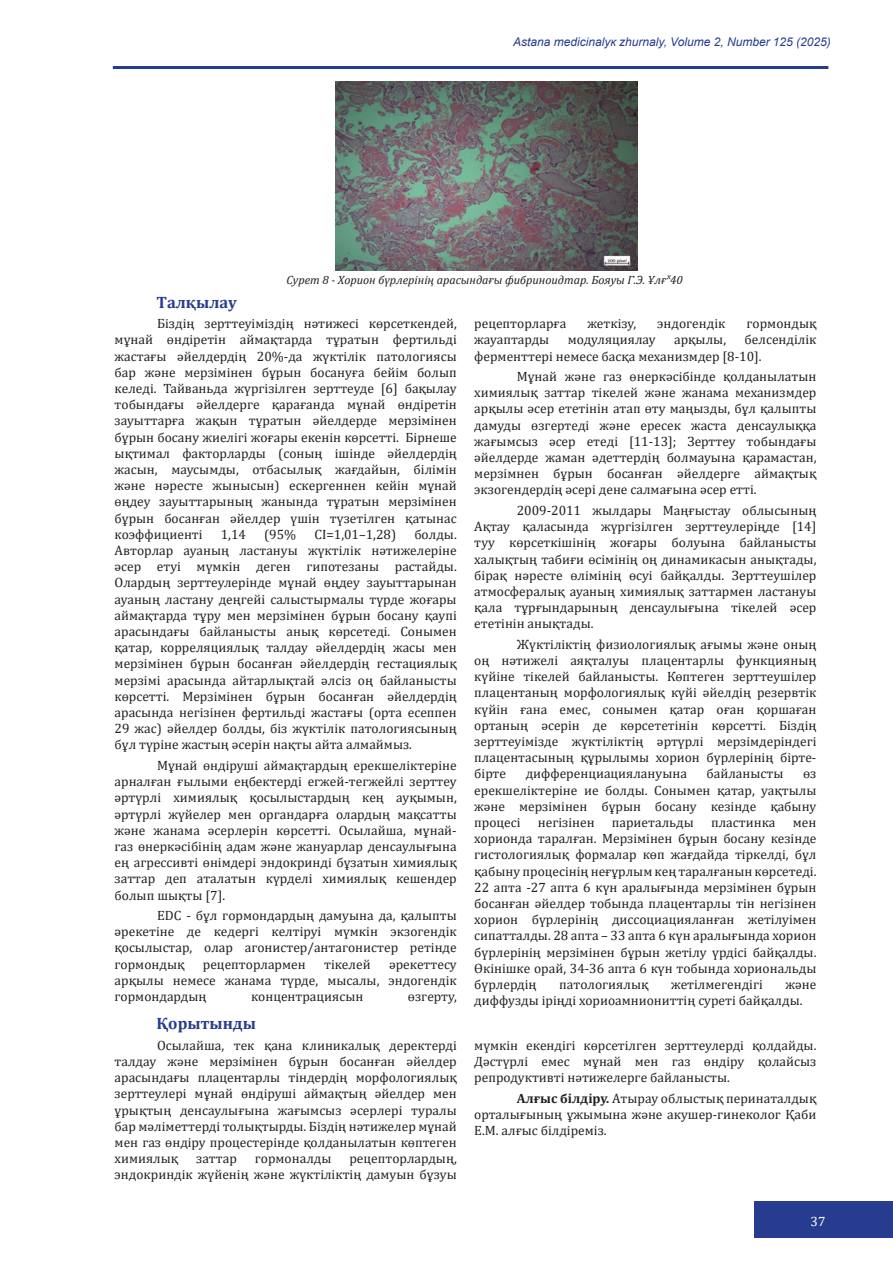
<style>
.page{position:relative;width:893px;height:1263px;background:#fff}
.page>*{position:absolute;margin:0;border:0;box-sizing:border-box;transform-origin:0 0}
.Литература{font:700 16.5px "Cambria";color:#273c8e}
.t1{font:13.5px/16.2px "Cambria";color:#231f20;text-align:justify}
.t2{font:13.5px "Cambria";color:#fff}
.Название_рисунка{font:italic 12px "Cambria";color:#231f20}
.t3{font:italic 12px "Arial";color:#273c8e}
.s1{font-weight:700}
</style>
<div class="page">
<div style="left:754px;top:1202px;width:139px;height:36px;background:#273c8e"></div>
<hr style="left:113px;top:66px;width:715px;height:3px;background:#273c8e">
<img style="left:336px;top:81px;width:302px;height:189px">
<p class="t3" style="left:513px;top:34px;width:319px">Astana medicinalyк zhurnaly, Volume 2, Number 125 (2025)</p>
<p class="Название_рисунка" style="left:286px;top:271px;width:398px">Сурет 8 - Хорион бүрлерінің арасындағы фибриноидтар. Бояуы Г.Э. Ұлғˣ40</p>
<p class="Литература" style="left:156px;top:290px;width:82px">Талқылау</p>
<p class="t1" style="left:115px;top:315px;width:344px;text-indent:43px">Біздің зерттеуіміздің нәтижесі көрсеткендей, мұнай өндіретін аймақтарда тұратын фертильді жастағы әйелдердің 20%-да жүктілік патологиясы бар және мерзімінен бұрын босануға бейім болып келеді. Тайваньда жүргізілген зерттеуде [6] бақылау тобындағы әйелдерге қарағанда мұнай өндіретін зауыттарға жақын тұратын әйелдерде мерзімінен бұрын босану жиелігі жоғары екенін көрсетті. Бірнеше ықтимал факторларды (соның ішінде әйелдердің жасын, маусымды, отбасылық жағдайын, білімін және нәресте жынысын) ескергеннен кейін мұнай өңдеу зауыттарының жанында тұратын мерзімінен бұрын босанған әйелдер үшін түзетілген қатынас коэффициенті</p>
<p class="t1" style="left:221px;top:526px;width:27px">1,14</p>
<p class="t1" style="left:264px;top:526px;width:34px">(95%</p>
<p class="t1" style="left:314px;top:526px;width:83px">CI=1,01–1,28)</p>
<p class="t1" style="left:115px;top:526px;width:344px;text-indent:300px">болды.<br>Авторлар ауаның ластануы жүктілік нәтижелеріне әсер етуі мүмкін деген гипотезаны растайды.<br>Олардың зерттеулерінде мұнай өңдеу зауыттарынан ауаның ластану деңгейі салыстырмалы түрде жоғары аймақтарда тұру мен мерзімінен бұрын босану қаупі арасындағы байланысты анық көрсетеді. Сонымен қатар, корреляциялық талдау әйелдердің жасы мен мерзімінен бұрын босанған әйелдердің гестациялық мерзімі арасында айтарлықтай әлсіз оң байланысты көрсетті. Мерзімінен бұрын босанған әйелдердің арасында негізінен фертильді жастағы (орта есеппен 29 жас) әйелдер болды, біз жүктілік патологиясының бұл түріне жастың әсерін нақты айта алмаймыз.</p>
<p class="t1" style="left:115px;top:757px;width:344px;text-indent:43px">Мұнай өндіруші аймақтардың ерекшеліктеріне арналған ғылыми еңбектерді егжей-тегжейлі зерттеу әртүрлі химиялық қосылыстардың кең ауқымын, әртүрлі жүйелер мен органдарға олардың мақсатты және жанама әсерлерін көрсетті. Осылайша, мұнай&shy;газ өнеркәсібінің адам және жануарлар денсаулығына ең агрессивті өнімдері эндокринді бұзатын химиялық заттар деп аталатын күрделі химиялық кешендер болып шықты [7].</p>
<p class="t1" style="left:115px;top:907px;width:344px;text-indent:43px">EDC - бұл гормондардың дамуына да, қалыпты әрекетіне де кедергі келтіруі мүмкін экзогендік қосылыстар, олар агонистер/антагонистер ретінде гормондық</p>
<p class="t1" style="left:203px;top:956px;width:104px">рецепторлармен</p>
<p class="t1" style="left:324px;top:956px;width:48px">тікелей</p>
<p class="t1" style="left:115px;top:956px;width:344px;text-indent:274px">әрекеттесу арқылы немесе жанама түрде, мысалы, эндогендік гормондардың</p>
<p class="t1" style="left:251px;top:988px;width:114px">концентрациясын</p>
<p class="t1" style="left:408px;top:988px;width:50px">өзгерту,</p>
<p class="Литература" style="left:156px;top:1012px;width:101px">Қорытынды</p>
<p class="t1" style="left:115px;top:1037px;width:344px;text-indent:43px">Осылайша, тек қана клиникалық деректерді талдау және мерзімінен бұрын босанған әйелдер арасындағы плацентарлы тіндердің морфологиялық зерттеулері мұнай өндіруші аймақтың әйелдер мен ұрықтың денсаулығына жағымсыз әсерлері туралы бар мәліметтерді толықтырды. Біздің нәтижелер мұнай мен газ өндіру процестерінде қолданылатын көптеген химиялық</p>
<p class="t1" style="left:115px;top:1150px;width:344px;text-align:right">рецепторлардың,<br>эндокриндік жүйенің және жүктіліктің дамуын бұзуы</p>
<p class="t1" style="left:196px;top:1150px;width:42px">заттар</p>
<p class="t1" style="left:255px;top:1150px;width:78px">гормоналды</p>
<p class="t1" style="left:474px;top:315px;width:93px">рецепторларға</p>
<p class="t1" style="left:587px;top:315px;width:50px">жеткізу,</p>
<p class="t1" style="left:657px;top:315px;width:70px">эндогендік</p>
<p class="t1" style="left:746px;top:315px;width:71px">гормондық</p>
<p class="t1" style="left:474px;top:332px;width:77px">жауаптарды</p>
<p class="t1" style="left:568px;top:332px;width:89px">модуляциялау</p>
<p class="t1" style="left:674px;top:332px;width:53px">арқылы,</p>
<p class="t1" style="left:474px;top:332px;width:344px;text-indent:270px">белсенділік ферменттері немесе басқа механизмдер [8-10].</p>
<p class="t1" style="left:474px;top:368px;width:344px;text-indent:43px">Мұнай және газ өнеркәсібінде қолданылатын химиялық заттар тікелей және жанама механизмдер арқылы әсер ететінін атап өту маңызды, бұл қалыпты дамуды өзгертеді және ересек жаста денсаулыққа жағымсыз әсер етеді [11-13]; Зерттеу тобындағы әйелдерде жаман әдеттердің болмауына қарамастан, мерзімнен бұрын босанған әйелдерге аймақтық экзогендердің әсері дене салмағына әсер етті.</p>
<p class="t1" style="left:474px;top:502px;width:344px;text-indent:43px">2009-2011 жылдары Маңғыстау облысының Ақтау қаласында жүргізілген зерттеулеріңде [14] туу көрсеткішінің жоғары болуына байланысты халықтың табиғи өсімінің оң динамикасын анықтады, бірақ нәресте өлімінің өсуі байқалды. Зерттеушілер атмосфералық ауаның химиялық заттармен ластануы қала тұрғындарының денсаулығына тікелей әсер ететінін анықтады.</p>
<p class="t1" style="left:474px;top:636px;width:344px;text-indent:43px">Жүктіліктің физиологиялық ағымы және оның оң нәтижелі аяқталуы плацентарлы функцияның күйіне тікелей байланысты. Көптеген зерттеушілер плацентаның морфологиялық күйі әйелдің резервтік күйін ғана емес, сонымен қатар оған қоршаған ортаның әсерін де көрсететінін көрсетті. Біздің зерттеуімізде жүктіліктің әртүрлі мерзімдеріндегі плацентасының құрылымы хорион бүрлерінің бірте&shy;бірте</p>
<p class="t1" style="left:526px;top:766px;width:163px">дифференциациялануына</p>
<p class="t1" style="left:706px;top:766px;width:78px">байланысты</p>
<p class="t1" style="left:474px;top:766px;width:344px;text-indent:329px">өз ерекшеліктеріне ие болды. Сонымен қатар, уақтылы және мерзімінен бұрын босану кезінде қабыну процесі</p>
<p class="t1" style="left:538px;top:814px;width:58px">негізінен</p>
<p class="t1" style="left:612px;top:814px;width:83px">париетальды</p>
<p class="t1" style="left:711px;top:814px;width:66px">пластинка</p>
<p class="t1" style="left:474px;top:814px;width:344px;text-indent:319px">мен хорионда таралған. Мерзімінен бұрын босану кезінде гистологиялық формалар көп жағдайда тіркелді, бұл қабыну процесінің неғұрлым кең таралғанын көрсетеді.<br>22 апта -27 апта 6 күн аралығында мерзімінен бұрын босанған әйелдер тобында плацентарлы тін негізінен хорион бүрлерінің диссоциацияланған жетілуімен сипатталды. 28 апта – 33 апта 6 күн аралығында хорион бүрлерінің мерзімінен бұрын жетілу үрдісі байқалды.<br>Өкінішке орай, 34-36 апта 6 күн тобында хориональды бүрлердің</p>
<p class="t1" style="left:559px;top:976px;width:91px">патологиялық</p>
<p class="t1" style="left:671px;top:976px;width:93px">жетілмегендігі</p>
<p class="t1" style="left:474px;top:976px;width:344px;text-indent:311px">және диффузды іріңді хориоамниониттің суреті байқалды.</p>
<p class="t1" style="left:474px;top:1037px;width:344px">мүмкін екендігі көрсетілген зерттеулерді қолдайды.<br>Дәстүрлі емес мұнай мен газ өндіру қолайсыз репродуктивті нәтижелерге байланысты.</p>
<p class="t1" style="left:474px;top:1090px;width:344px;text-indent:43px"><span class="s1">Алғыс білдіру.</span> Атырау облыстық перинаталдық орталығының ұжымына және акушер-гинеколог Қаби Е.М. алғыс білдіреміз.</p>
<p class="t2" style="left:811px;top:1213px;width:17px">37</p>
</div>
